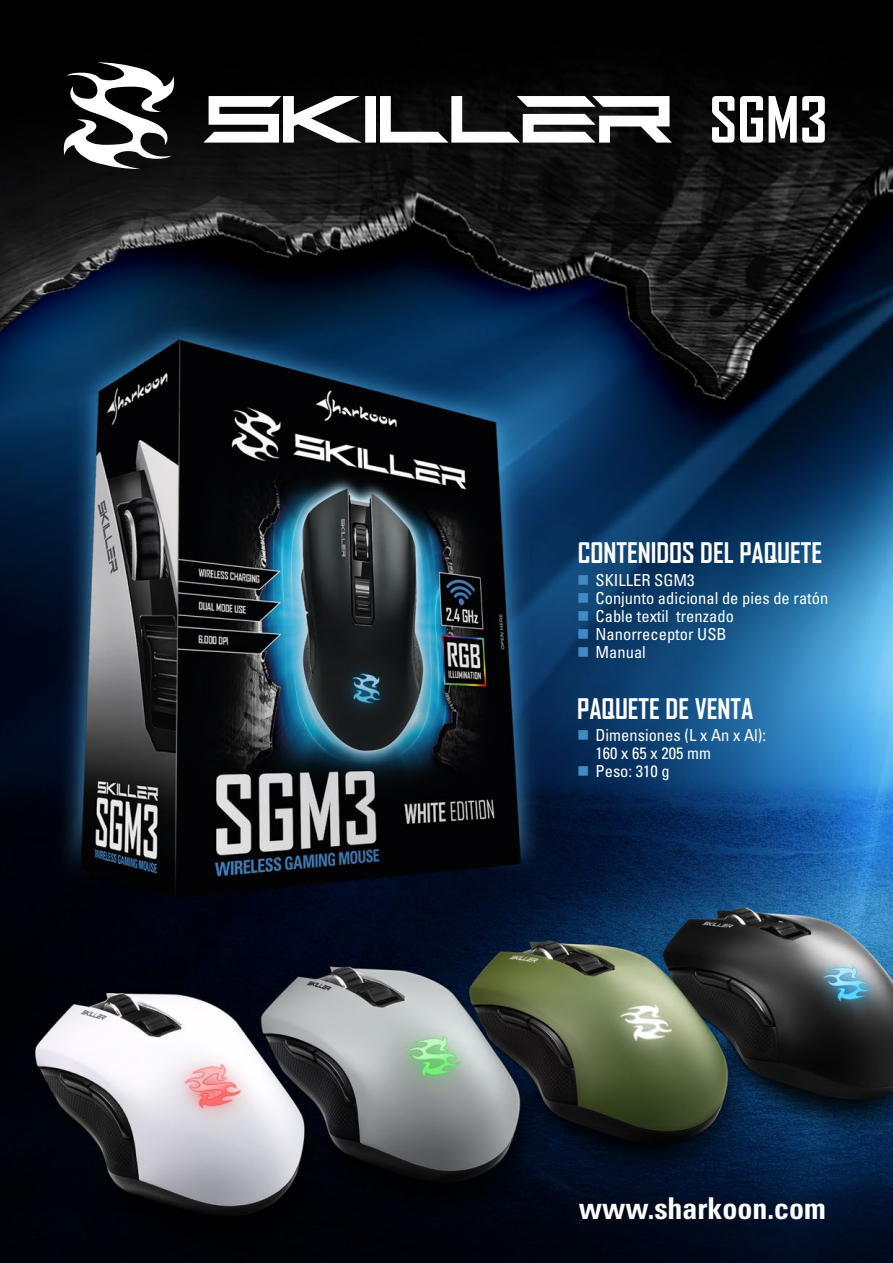
<style>
.page{position:relative;width:893px;height:1263px;background:#fff}
.page>*{position:absolute;margin:0;border:0;box-sizing:border-box;transform-origin:0 0}
.t1{font:700 condensed 30px "Univers";color:#fff}
.t2{font:700 27.15px "Agency FB";color:#fff}
.t3{font:condensed 16.5px/18px "Univers";color:#fff}
.s1{color:#4389c4}
</style>
<div class="page">
<img style="left:0;top:0;width:893px;height:1263px">
<svg style="left:63px;top:62px;width:609px;height:107px;fill:#0b0b0b"></svg>
<svg style="left:712px;top:96px;width:22px;height:47px"></svg>
<svg style="left:740px;top:96px;width:23px;height:47px"></svg>
<svg style="left:769px;top:96px;width:56px;height:47px"></svg>
<h2 class="t2" style="left:578px;top:536px;width:246px">CONTENIDOS DEL PAQUETE</h2>
<p class="t3" style="left:577px;top:571px;width:119px"><span class="s1">■</span> SKILLER SGM3</p>
<p class="t3" style="left:577px;top:589px;width:253px"><span class="s1">■</span> Conjunto adicional de pies de ratón</p>
<p class="t3" style="left:577px;top:607px;width:158px"><span class="s1">■</span> Cable textil trenzado</p>
<p class="t3" style="left:577px;top:625px;width:151px"><span class="s1">■</span> Nanorreceptor USB</p>
<p class="t3" style="left:577px;top:643px;width:70px"><span class="s1">■</span> Manual</p>
<h2 class="t2" style="left:577px;top:692px;width:178px">PAQUETE DE VENTA</h2>
<p class="t3" style="left:596px;top:726px;width:172px;text-indent:-18px"><span class="s1">■</span> Dimensiones (L x An x Al):<br>160 x 65 x 205 mm</p>
<p class="t3" style="left:577px;top:762px;width:94px"><span class="s1">■</span> Peso: 310 g</p>
<h1 class="t1" style="left:579px;top:1190px;width:249px">www.sharkoon.com</h1>
</div>
